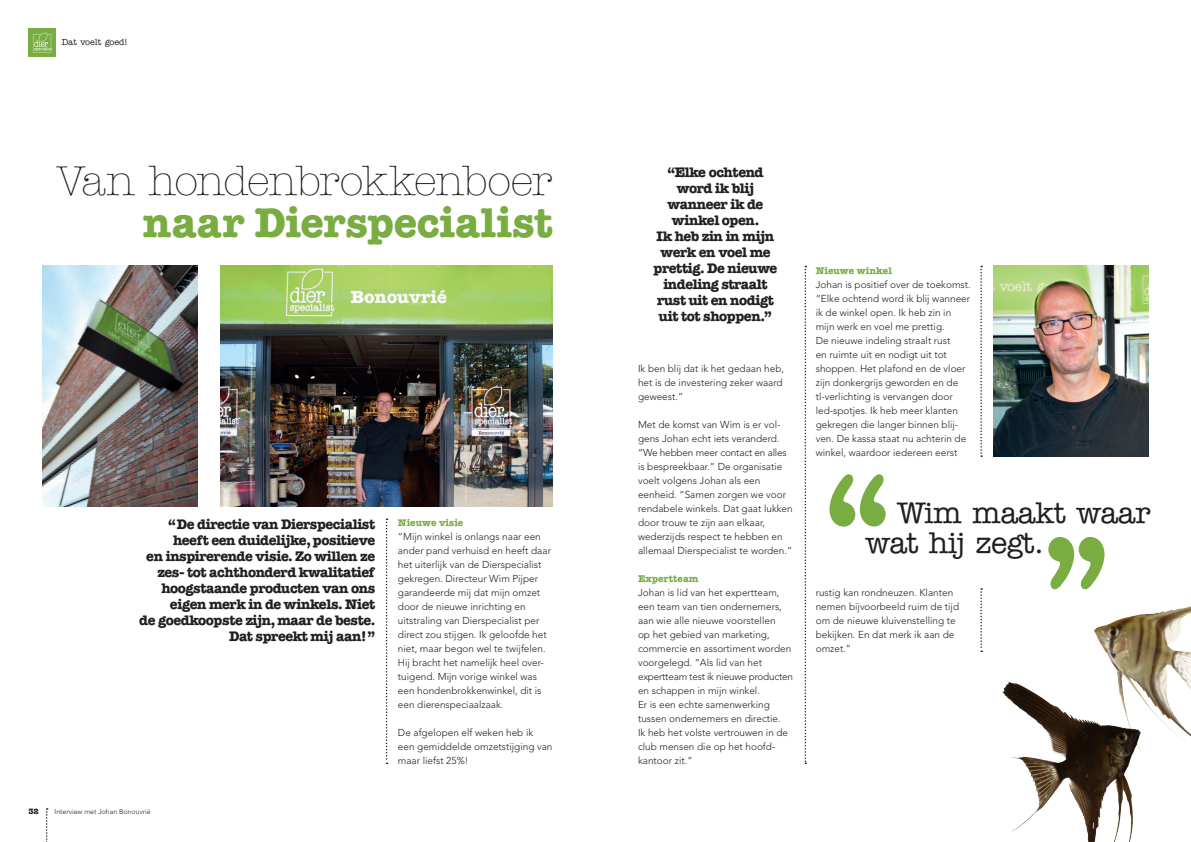
<style>
.page{position:relative;width:1191px;height:842px;background:#fff}
.page>*{position:absolute;margin:0;border:0;box-sizing:border-box;transform-origin:0 0}
.t1{font:700 119.5px "American Typewriter Std";color:#79ad41}
.t2{font:300 42px "American Typewriter Std";letter-spacing:-.035em;color:#231f20}
.t3{font:700 42px "American Typewriter Std";color:#79ad41}
.t4{font:500 30px/30px "American Typewriter Std";letter-spacing:-.02em;color:#231f20}
.t5{font:700 14px/16px "American Typewriter Std";letter-spacing:-.03em;color:#231f20;text-align:right}
.t6{font:300 10px/14px "Avenir LT Std";color:#231f20}
.t7{font:700 10px "American Typewriter";color:#79ad41}
.t8{font:500 8.8px "American Typewriter Std";color:#231f20}
.t9{font:700 8px "American Typewriter";color:#231f20}
.t10{font:300 7px "Avenir LT Std";color:#231f20}
.s1{font-size:29.9px}
</style>
<div class="page">
<img style="left:220px;top:265px;width:333px;height:241px">
<img style="left:993px;top:265px;width:155px;height:192px">
<svg style="left:804px;top:266px;width:2px;height:498px"></svg>
<svg style="left:980px;top:266px;width:2px;height:191px"></svg>
<img style="left:43px;top:265px;width:154px;height:241px">
<img style="left:1094px;top:606px;width:97px;height:135px">
<img style="left:1002px;top:670px;width:149px;height:172px">
<svg style="left:980px;top:588px;width:2px;height:64px"></svg>
<svg style="left:386px;top:518px;width:1px;height:246px"></svg>
<svg style="left:46px;top:808px;width:2px;height:34px"></svg>
<div style="left:28px;top:28px;width:28px;height:29px;background:#79ad41"></div>
<svg style="left:33px;top:33px;width:19px;height:19px"></svg>
<p class="t8" style="left:62px;top:38px;width:67px">Dat voelt goed!</p>
<h2 class="t2" style="left:57px;top:158px;width:497px">Van hondenbrokkenboer</h2>
<h2 class="t3" style="left:143px;top:198px;width:411px">naar Dierspecialist</h2>
<p class="t5" style="left:139px;top:516px;width:237px">“De directie van Dierspecialist heeft een duidelijke, positieve<br>en inspirerende visie. Zo willen ze zes- tot achthonderd kwalitatief hoogstaande producten van ons eigen merk in de winkels. Niet<br>de goedkoopste zijn, maar de beste.<br>Dat spreekt mij aan!”</p>
<p class="t9" style="left:28px;top:806px;width:12px">32</p>
<p class="t10" style="left:54px;top:807px;width:98px">Interview met Johan Bonouvrié</p>
<p class="t7" style="left:398px;top:517px;width:67px">Nieuwe visie</p>
<p class="t6" style="left:398px;top:530px;width:155px">“Mijn winkel is onlangs naar een ander pand verhuisd en heeft daar het uiterlijk van de Dierspecialist gekregen. Directeur Wim Pijper garandeerde mij dat mijn omzet door de nieuwe inrichting en uitstraling van Dierspecialist per direct zou stijgen. Ik geloofde het niet, maar begon wel te twijfelen.<br>Hij bracht het namelijk heel over&shy;tuigend. Mijn vorige winkel was een hondenbrokkenwinkel, dit is een dierenspeciaalzaak.</p>
<p class="t6" style="left:398px;top:726px;width:156px">De afgelopen elf weken heb ik<br>een gemiddelde omzetstijging van maar liefst 25%!</p>
<h3 class="t5" style="left:653px;top:164px;width:125px;text-align:center">“Elke ochtend word ik blij wanneer ik de winkel open.<br>Ik heb zin in mijn werk en voel me prettig. De nieuwe indeling straalt rust uit en nodigt uit tot shoppen.”</h3>
<p class="t6" style="left:638px;top:362px;width:147px">Ik ben blij dat ik het gedaan heb, het is de investering zeker waard geweest.”</p>
<p class="t6" style="left:638px;top:418px;width:156px">Met de komst van Wim is er vol&shy;gens Johan echt iets veranderd. “We hebben meer contact en alles is bespreekbaar.” De organisatie voelt volgens Johan als een eenheid. “Samen zorgen we voor rendabele winkels. Dat gaat lukken door trouw te zijn aan elkaar, wederzijds respect te hebben en allemaal Dierspecialist te worden.”</p>
<p class="t7" style="left:638px;top:573px;width:62px">Expertteam</p>
<p class="t6" style="left:638px;top:586px;width:156px">Johan is lid van het expertteam, een team van tien ondernemers, aan wie alle nieuwe voorstellen<br>op het gebied van marketing, commercie en assortiment worden voorgelegd. “Als lid van het expertteam test ik nieuwe producten en schappen in mijn winkel.<br>Er is een echte samenwerking tussen ondernemers en directie.<br>Ik heb het volste vertrouwen in de club mensen die op het hoofd&shy;kantoor zit.”</p>
<p class="t7" style="left:815px;top:265px;width:78px">Nieuwe winkel</p>
<p class="t6" style="left:815px;top:278px;width:156px">Johan is positief over de toekomst. “Elke ochtend word ik blij wanneer ik de winkel open. Ik heb zin in mijn werk en voel me prettig.<br>De nieuwe indeling straalt rust<br>en ruimte uit en nodigt uit tot shoppen. Het plafond en de vloer zijn donkergrijs geworden en de tl-verlichting is vervangen door led-spotjes. Ik heb meer klanten gekregen die langer binnen blij&shy;ven. De kassa staat nu achterin de winkel, waardoor iedereen eerst</p>
<h1 class="t1" style="left:824px;top:447px;width:68px">“</h1>
<h3 class="t4" style="left:865px;top:498px;width:287px;text-indent:32px">Wim maakt waar wat hij zegt<span class="s1">.</span></h3>
<h1 class="t1" style="left:1043px;top:510px;width:68px">”</h1>
<p class="t6" style="left:815px;top:586px;width:145px">rustig kan rondneuzen. Klanten nemen bijvoorbeeld ruim de tijd om de nieuwe kluivenstelling te bekijken. En dat merk ik aan de omzet.”</p>
</div>
